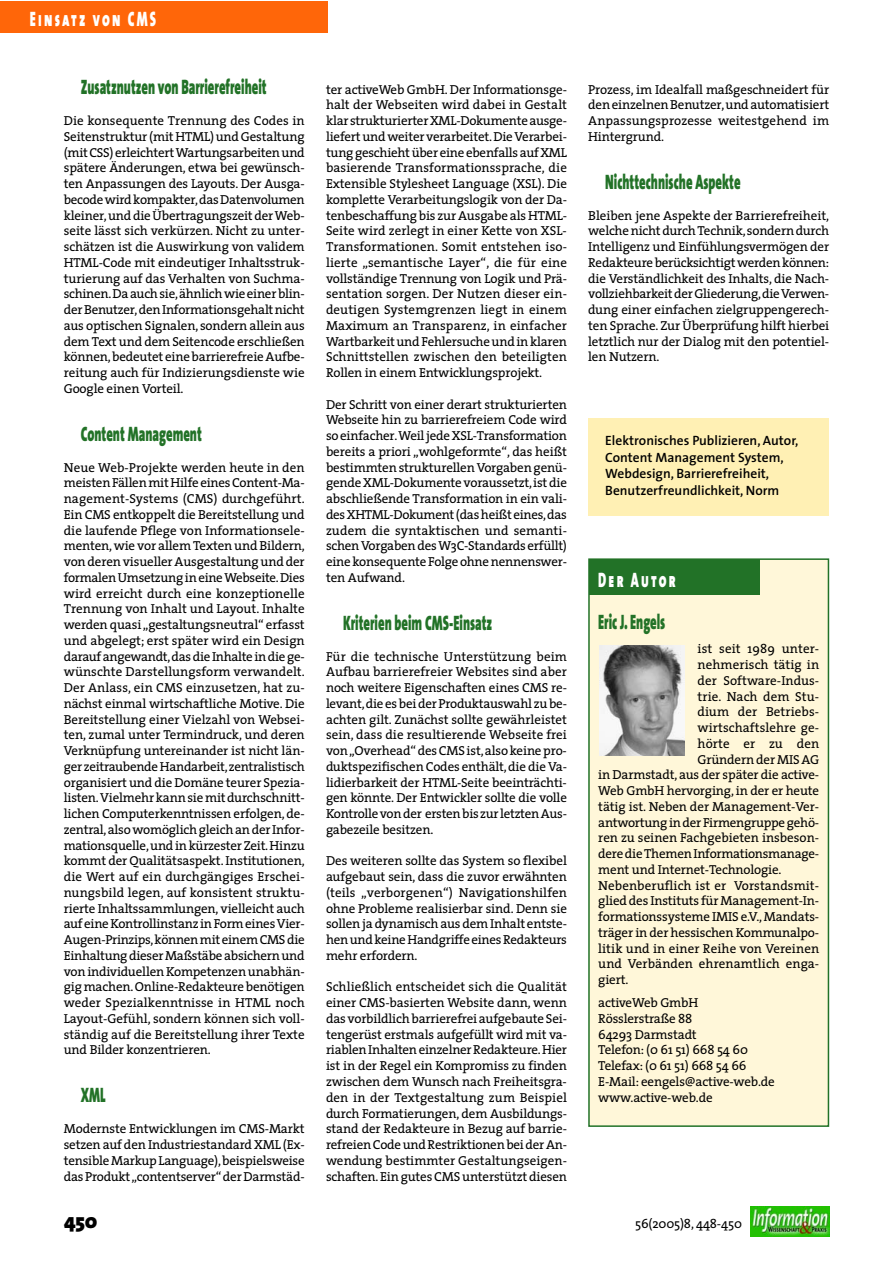
<style>
.page{position:relative;width:893px;height:1263px;background:#fff}
.page>*{position:absolute;margin:0;border:0;box-sizing:border-box;transform-origin:0 0}
.t1{font:900 21px "The Sans";color:#227227;scale:.6 1}
.t2{font:21px "The Sans Black Caps";letter-spacing:.175em;color:#fff;scale:.6 1}
.t3{font:900 21px "The Sans";color:#000}
.t4{font:600 13.5px/16.5px "The Sans";color:#000}
.t5{font:13.05px/15.8px "The Serif";letter-spacing:-.01em;color:#000;text-align:justify}
</style>
<div class="page">
<div style="left:0;top:1px;width:327px;height:32px;background:#ff6609"></div>
<img style="left:750px;top:1206px;width:79px;height:31px">
<div style="left:588px;top:418px;width:241px;height:98px;background:#fff0b4"></div>
<div style="left:589px;top:559px;width:239px;height:567px;background:#fff7d9"></div>
<img style="left:600px;top:645px;width:85px;height:111px">
<div style="left:588px;top:558px;width:241px;height:569px;border:2px solid #227227"></div>
<div style="left:590px;top:559px;width:170px;height:36px;background:#227227"></div>
<h1 class="t2" style="left:30px;top:6px;width:212px">Einsatz von CMS</h1>
<h1 class="t1" style="left:81px;top:79px;width:311px">Zusatznutzen von Barrierefreiheit</h1>
<p class="t5" style="left:64px;top:114px;width:242px">Die konsequente Trennung des Codes in Seitenstruktur (mit HTML) und Gestaltung (mit CSS) erleichtert Wartungsarbeiten und spätere Änderungen, etwa bei gewünsch&shy;ten Anpassungen des Layouts. Der Ausga&shy;becode wird kompakter,das Datenvolumen kleiner,und die Übertragungszeit der Web&shy;seite lässt sich verkürzen. Nicht zu unter&shy;schätzen ist die Auswirkung von validem HTML-Code mit eindeutiger Inhaltsstruk&shy;turierung auf das Verhalten von Suchma&shy;schinen.Da auch sie,ähnlich wie einer blin&shy;der Benutzer,den Informationsgehalt nicht aus optischen Signalen, sondern allein aus dem Text und dem Seitencode erschließen können,bedeutet eine barrierefreie Aufbe&shy;reitung auch für Indizierungsdienste wie Google einen Vorteil.</p>
<h1 class="t1" style="left:81px;top:426px;width:203px">Content Management</h1>
<p class="t5" style="left:64px;top:461px;width:242px">Neue Web-Projekte werden heute in den meisten Fällen mit Hilfe eines Content-Ma&shy;nagement-Systems (CMS) durchgeführt.<br>Ein CMS entkoppelt die Bereitstellung und die laufende Pflege von Informationsele&shy;menten, wie vor allem Texten und Bildern, von deren visueller Ausgestaltung und der formalen Umsetzung in eine Webseite.Dies wird erreicht durch eine konzeptionelle Trennung von Inhalt und Layout. Inhalte werden quasi „gestaltungsneutral“ erfasst und abgelegt; erst später wird ein Design darauf angewandt,das die Inhalte in die ge&shy;wünschte Darstellungsform verwandelt.<br>Der Anlass, ein CMS einzusetzen, hat zu&shy;nächst einmal wirtschaftliche Motive. Die Bereitstellung einer Vielzahl von Websei&shy;ten, zumal unter Termindruck, und deren Verknüpfung untereinander ist nicht län&shy;ger zeitraubende Handarbeit,zentralistisch organisiert und die Domäne teurer Spezia&shy;listen.Vielmehr kann sie mit durchschnitt&shy;lichen Computerkenntnissen erfolgen, de&shy;zentral,also womöglich gleich an der Infor&shy;mationsquelle,und in kürzester Zeit.Hinzu kommt der Qualitätsaspekt. Institutionen, die Wert auf ein durchgängiges Erschei&shy;nungsbild legen, auf konsistent struktu&shy;rierte Inhaltssammlungen, vielleicht auch auf eine Kontrollinstanz in Form eines Vier-Augen-Prinzips,können mit einem CMS die Einhaltung dieser Maßstäbe absichern und von individuellen Kompetenzen unabhän&shy;gig machen.Online-Redakteure benötigen weder Spezialkenntnisse in HTML noch Layout-Gefühl, sondern können sich voll&shy;ständig auf die Bereitstellung ihrer Texte und Bilder konzentrieren.</p>
<h1 class="t1" style="left:81px;top:1087px;width:43px">XML</h1>
<p class="t5" style="left:64px;top:1122px;width:242px">Modernste Entwicklungen im CMS-Markt setzen auf den Industriestandard XML (Ex&shy;tensible Markup Language),beispielsweise das Produkt „contentserver“ der Darmstäd-</p>
<p class="t5" style="left:326px;top:83px;width:242px">ter activeWeb GmbH. Der Informationsge&shy;halt der Webseiten wird dabei in Gestalt klar strukturierter XML-Dokumente ausge&shy;liefert und weiter verarbeitet.Die Verarbei&shy;tung geschieht über eine ebenfalls auf XML basierende Transformationssprache, die Extensible Stylesheet Language (XSL). Die komplette Verarbeitungslogik von der Da&shy;tenbeschaffung bis zur Ausgabe als HTML-Seite wird zerlegt in einer Kette von XSL-Transformationen. Somit entstehen iso&shy;lierte „semantische Layer“, die für eine vollständige Trennung von Logik und Prä&shy;sentation sorgen. Der Nutzen dieser ein&shy;deutigen Systemgrenzen liegt in einem Maximum an Transparenz, in einfacher Wartbarkeit und Fehlersuche und in klaren Schnittstellen zwischen den beteiligten Rollen in einem Entwicklungsprojekt.</p>
<p class="t5" style="left:326px;top:398px;width:242px">Der Schritt von einer derart strukturierten Webseite hin zu barrierefreiem Code wird so einfacher.Weil jede XSL-Transformation bereits a priori „wohlgeformte“, das heißt bestimmten strukturellen Vorgaben genü&shy;gende XML-Dokumente voraussetzt,ist die abschließende Transformation in ein vali&shy;des XHTML-Dokument (das heißt eines,das zudem die syntaktischen und semanti&shy;schen Vorgaben des W3C-Standards erfüllt) eine konsequente Folge ohne nennenswer&shy;ten Aufwand.</p>
<h1 class="t1" style="left:343px;top:615px;width:250px">Kriterien beim CMS-Einsatz</h1>
<p class="t5" style="left:326px;top:650px;width:242px">Für die technische Unterstützung beim Aufbau barrierefreier Websites sind aber noch weitere Eigenschaften eines CMS re&shy;levant,die es bei der Produktauswahl zu be&shy;achten gilt. Zunächst sollte gewährleistet sein, dass die resultierende Webseite frei von „Overhead“ des CMS ist,also keine pro&shy;duktspezifischen Codes enthält, die die Va&shy;lidierbarkeit der HTML-Seite beeinträchti&shy;gen könnte. Der Entwickler sollte die volle Kontrolle von der ersten bis zur letzten Aus&shy;gabezeile besitzen.</p>
<p class="t5" style="left:326px;top:854px;width:242px">Des weiteren sollte das System so flexibel aufgebaut sein, dass die zuvor erwähnten (teils „verborgenen“) Navigationshilfen ohne Probleme realisierbar sind. Denn sie sollen ja dynamisch aus dem Inhalt entste&shy;hen und keine Handgriffe eines Redakteurs mehr erfordern.</p>
<p class="t5" style="left:326px;top:980px;width:242px">Schließlich entscheidet sich die Qualität einer CMS-basierten Website dann, wenn das vorbildlich barrierefrei aufgebaute Sei&shy;tengerüst erstmals aufgefüllt wird mit va&shy;riablen Inhalten einzelner Redakteure.Hier ist in der Regel ein Kompromiss zu finden zwischen dem Wunsch nach Freiheitsgra&shy;den in der Textgestaltung zum Beispiel durch Formatierungen, dem Ausbildungs&shy;stand der Redakteure in Bezug auf barrie&shy;refreien Code und Restriktionen bei der An&shy;wendung bestimmter Gestaltungseigen&shy;schaften. Ein gutes CMS unterstützt diesen</p>
<p class="t5" style="left:588px;top:83px;width:242px">Prozess, im Idealfall maßgeschneidert für den einzelnen Benutzer,und automatisiert Anpassungsprozesse weitestgehend im Hintergrund.</p>
<h1 class="t1" style="left:605px;top:174px;width:227px">Nichttechnische Aspekte</h1>
<p class="t5" style="left:588px;top:209px;width:242px">Bleiben jene Aspekte der Barrierefreiheit, welche nicht durch Technik,sondern durch Intelligenz und Einfühlungsvermögen der Redakteure berücksichtigt werden können: die Verständlichkeit des Inhalts, die Nach&shy;vollziehbarkeit der Gliederung,die Verwen&shy;dung einer einfachen zielgruppengerech&shy;ten Sprache. Zur Überprüfung hilft hierbei letztlich nur der Dialog mit den potentiel&shy;len Nutzern.</p>
<p class="t4" style="left:605px;top:434px;width:195px">Elektronisches Publizieren, Autor,<br>Content Management System,<br>Webdesign, Barrierefreiheit,<br>Benutzerfreundlichkeit, Norm</p>
<h1 class="t2" style="left:598px;top:567px;width:131px">Der Autor</h1>
<h1 class="t1" style="left:598px;top:614px;width:113px">Eric J. Engels</h1>
<p class="t5" style="left:698px;top:642px;width:123px">ist seit 1989 unter-</p>
<p class="t5" style="left:697px;top:658px;width:123px">nehmerisch tätig in</p>
<p class="t5" style="left:697px;top:674px;width:123px">der Software-Indus-</p>
<p class="t5" style="left:697px;top:690px;width:123px">trie. Nach dem Stu-</p>
<p class="t5" style="left:697px;top:705px;width:123px">dium der Betriebs-</p>
<p class="t5" style="left:697px;top:721px;width:123px">wirtschaftslehre ge-</p>
<p class="t5" style="left:697px;top:737px;width:123px">hörte er zu den</p>
<p class="t5" style="left:697px;top:753px;width:123px">Gründern der MIS AG</p>
<p class="t5" style="left:598px;top:768px;width:222px">in Darmstadt, aus der später die active-</p>
<p class="t5" style="left:598px;top:784px;width:222px">Web GmbH hervorging, in der er heute</p>
<p class="t5" style="left:598px;top:800px;width:222px">tätig ist. Neben der Management-Ver-</p>
<p class="t5" style="left:598px;top:816px;width:222px">antwortung in der Firmengruppe gehö-</p>
<p class="t5" style="left:598px;top:831px;width:222px">ren zu seinen Fachgebieten insbeson-</p>
<p class="t5" style="left:598px;top:847px;width:222px">dere die Themen Informationsmanage-</p>
<p class="t5" style="left:598px;top:863px;width:185px">ment und Internet-Technologie.</p>
<p class="t5" style="left:598px;top:879px;width:222px">Nebenberuflich ist er Vorstandsmit-</p>
<p class="t5" style="left:598px;top:894px;width:222px">glied des Instituts für Management-In-</p>
<p class="t5" style="left:598px;top:910px;width:222px">formationssysteme IMIS e.V., Mandats-</p>
<p class="t5" style="left:598px;top:926px;width:222px">träger in der hessischen Kommunalpo-</p>
<p class="t5" style="left:598px;top:942px;width:222px">litik und in einer Reihe von Vereinen</p>
<p class="t5" style="left:598px;top:957px;width:222px">und Verbänden ehrenamtlich enga-</p>
<p class="t5" style="left:598px;top:973px;width:32px">giert.</p>
<p class="t5" style="left:598px;top:996px;width:178px;text-align:left">activeWeb GmbH<br>Rösslerstraße 88<br>64293 Darmstadt<br>Telefon: (0 61 51) 668 54 60<br>Telefax: (0 61 51) 668 54 66<br>E-Mail: eengels@active-web.de www.active-web.de</p>
<h1 class="t3" style="left:64px;top:1213px;width:35px">450</h1>
<p class="t5" style="left:635px;top:1217px;width:108px">56(2005)8, 448-450</p>
</div>
